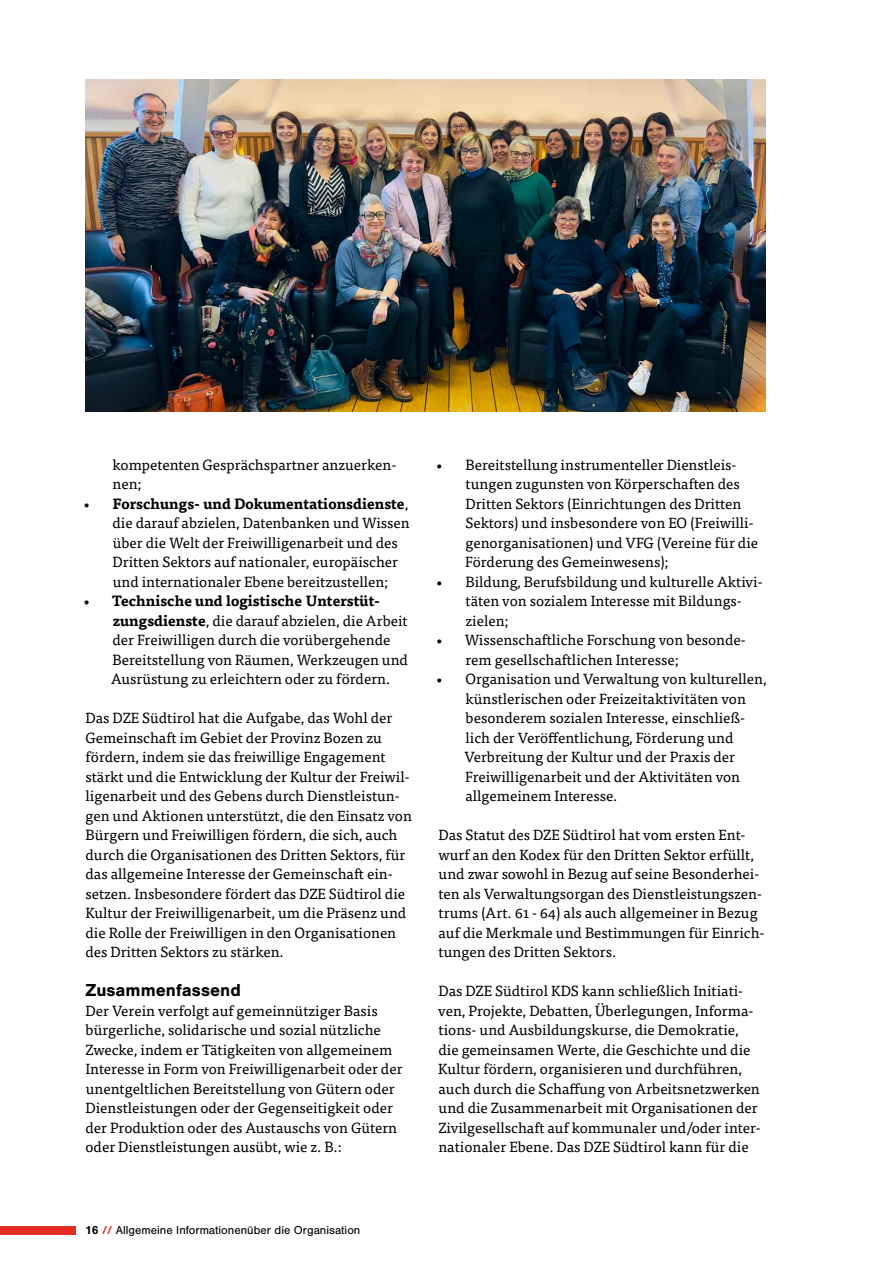
<style>
.page{position:relative;width:893px;height:1263px;background:#fff}
.page>*{position:absolute;margin:0;border:0;box-sizing:border-box;transform-origin:0 0}
.t1{font:700 18px "Nimbus San";color:#000}
.t2{font:14.7px/19.5px "Tisa Pro";color:#000}
.t3{font:12px "Nimbus San";color:#000}
.s1{font-weight:700}
.s2{font-weight:700;color:#e62d24}
</style>
<div class="page">
<div style="left:0;top:1226px;width:75px;height:8px;background:#e62d24"></div>
<img style="left:85px;top:80px;width:680px;height:331px">
<p class="t2" style="left:112px;top:454px;width:285px">kompetenten Gesprächspartner anzuerken&shy;nen;</p>
<p class="t2" style="left:113px;top:493px;width:299px;text-indent:-30px">• <span class="s1">Forschungs- und Dokumentationsdienste</span>, die darauf abzielen, Datenbanken und Wissen über die Welt der Freiwilligenarbeit und des Dritten Sektors auf nationaler, europäischer und internationaler Ebene bereitzustellen;</p>
<p class="t2" style="left:111px;top:591px;width:298px;text-indent:-29px">• <span class="s1">Technische und logistische Unterstüt&shy;zungsdienste</span>, die darauf abzielen, die Arbeit der Freiwilligen durch die vorübergehende Bereitstellung von Räumen, Werkzeugen und Ausrüstung zu erleichtern oder zu fördern.</p>
<p class="t2" style="left:85px;top:708px;width:328px">Das DZE Südtirol hat die Aufgabe, das Wohl der Gemeinschaft im Gebiet der Provinz Bozen zu fördern, indem sie das freiwillige Engagement stärkt und die Entwicklung der Kultur der Freiwil&shy;ligenarbeit und des Gebens durch Dienstleistun&shy;gen und Aktionen unterstützt, die den Einsatz von Bürgern und Freiwilligen fördern, die sich, auch durch die Organisationen des Dritten Sektors, für das allgemeine Interesse der Gemeinschaft ein&shy;setzen. Insbesondere fördert das DZE Südtirol die Kultur der Freiwilligenarbeit, um die Präsenz und die Rolle der Freiwilligen in den Organisationen des Dritten Sektors zu stärken.</p>
<p class="t1" style="left:85px;top:980px;width:157px">Zusammenfassend</p>
<p class="t2" style="left:85px;top:1000px;width:319px">Der Verein verfolgt auf gemeinnütziger Basis bürgerliche, solidarische und sozial nützliche Zwecke, indem er Tätigkeiten von allgemeinem Interesse in Form von Freiwilligenarbeit oder der unentgeltlichen Bereitstellung von Gütern oder Dienstleistungen oder der Gegenseitigkeit oder der Produktion oder des Austauschs von Gütern oder Dienstleistungen ausübt, wie z. B.:</p>
<p class="t2" style="left:465px;top:454px;width:294px;text-indent:-30px">• Bereitstellung instrumenteller Dienstleis&shy;tungen zugunsten von Körperschaften des Dritten Sektors (Einrichtungen des Dritten Sektors) und insbesondere von EO (Freiwilli&shy;genorganisationen) und VFG (Vereine für die Förderung des Gemeinwesens);</p>
<p class="t2" style="left:465px;top:571px;width:299px;text-indent:-30px">• Bildung, Berufsbildung und kulturelle Aktivi&shy;täten von sozialem Interesse mit Bildungs&shy;zielen;</p>
<p class="t2" style="left:465px;top:629px;width:282px;text-indent:-30px">• Wissenschaftliche Forschung von besonde&shy;rem gesellschaftlichen Interesse;</p>
<p class="t2" style="left:464px;top:668px;width:304px;text-indent:-29px">• Organisation und Verwaltung von kulturellen, künstlerischen oder Freizeitaktivitäten von besonderem sozialen Interesse, einschließ&shy;lich der Veröffentlichung, Förderung und Verbreitung der Kultur und der Praxis der Freiwilligenarbeit und der Aktivitäten von allgemeinem Interesse.</p>
<p class="t2" style="left:438px;top:825px;width:328px">Das Statut des DZE Südtirol hat vom ersten Ent&shy;wurf an den Kodex für den Dritten Sektor erfüllt, und zwar sowohl in Bezug auf seine Besonderhei&shy;ten als Verwaltungsorgan des Dienstleistungszen&shy;trums (Art. 61 - 64) als auch allgemeiner in Bezug auf die Merkmale und Bestimmungen für Einrich&shy;tungen des Dritten Sektors.</p>
<p class="t2" style="left:438px;top:980px;width:324px">Das DZE Südtirol KDS kann schließlich Initiati&shy;ven, Projekte, Debatten, Überlegungen, Informa&shy;tions- und Ausbildungskurse, die Demokratie, die gemeinsamen Werte, die Geschichte und die Kultur fördern, organisieren und durchführen, auch durch die Schaffung von Arbeitsnetzwerken und die Zusammenarbeit mit Organisationen der Zivilgesellschaft auf kommunaler und/oder inter&shy;nationaler Ebene. Das DZE Südtirol kann für die</p>
<p class="t3" style="left:85px;top:1224px;width:277px"><span class="s1">16</span> <span class="s2">//</span> Allgemeine Informationenüber die Organisation</p>
</div>
